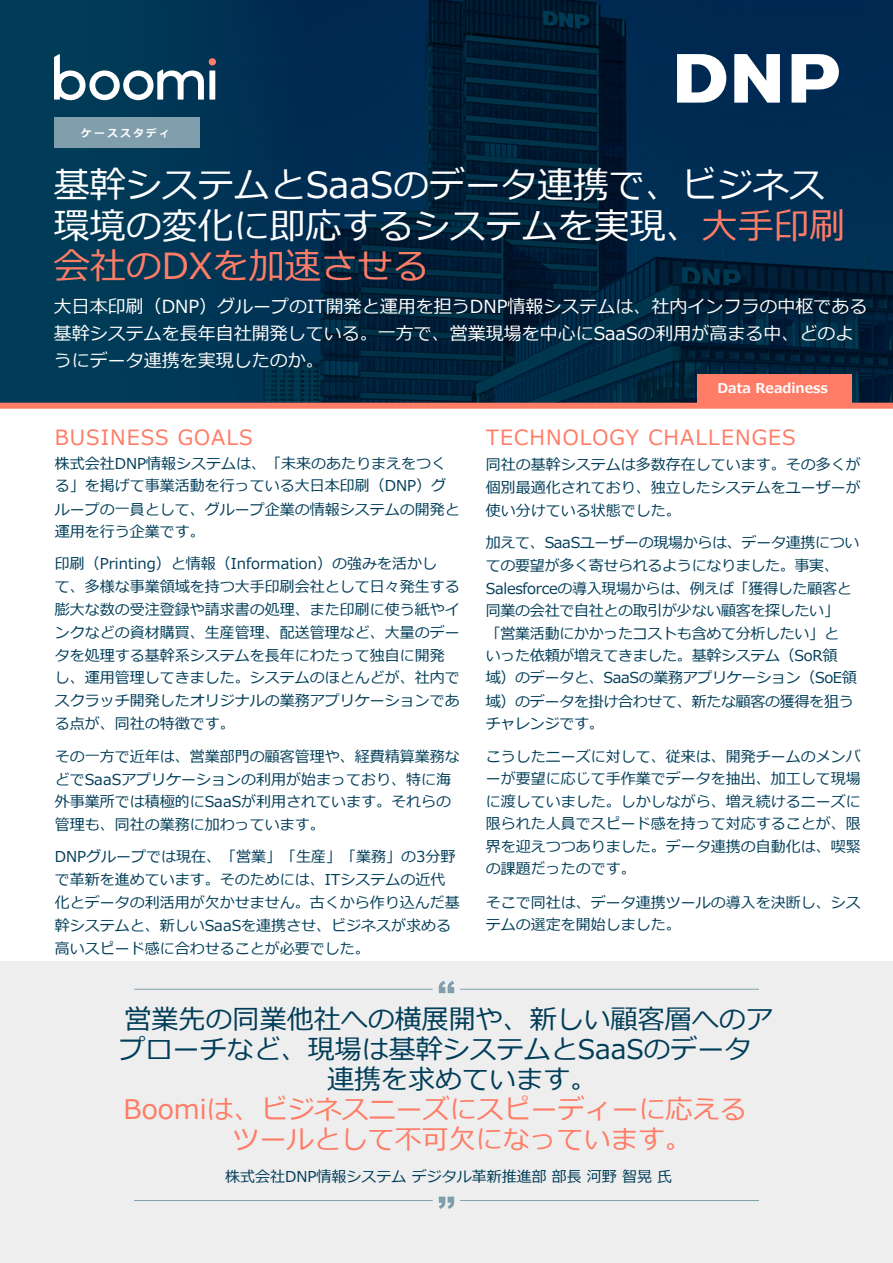
<style>
.page{position:relative;width:893px;height:1263px;background:#fff}
.page>*{position:absolute;margin:0;border:0;box-sizing:border-box;transform-origin:0 0}
.t1{font:36px/40.5px "Meiryo";color:#fff}
.t2{font:27px "Meiryo";color:#003d58}
.t3{font:27px/30px "Meiryo";color:#ff7c66}
.t4{font:21px "Meiryo";letter-spacing:.05em;color:#ff7c66}
.t5{font:18px/27px "Meiryo";color:#fff}
.t6{font:15px/22.8px "Meiryo";color:#003d58}
.t7{font:15px/22.5px "Meiryo";letter-spacing:-.02em;color:#003d58}
.t8{font:700 13.5px "Meiryo";color:#fff}
.t9{font:700 10.5px "Meiryo";letter-spacing:.245em;color:#fff}
.s1{color:#ff7c66}
</style>
<div class="page">
<svg style="left:0;top:0;width:893px;height:403px;background:#002a48"></svg>
<div style="left:209px;top:58px;width:7px;height:8px;background:#ff7c66;border-radius:50%"></div>
<div style="left:209px;top:70px;width:6px;height:30px;background:#fff"></div>
<svg style="left:54px;top:54px;width:150px;height:46px"></svg>
<svg style="left:677px;top:54px;width:49px;height:49px"></svg>
<svg style="left:734px;top:54px;width:46px;height:49px"></svg>
<svg style="left:792px;top:54px;width:47px;height:49px"></svg>
<div style="left:0;top:403px;width:893px;height:6px;background:#ff7c66"></div>
<div style="left:697px;top:374px;width:154px;height:30px;background:#ff7c66"></div>
<div style="left:0;top:961px;width:893px;height:302px;background:#eee"></div>
<hr style="left:134px;top:989px;width:299px;height:1px;background:#819eac">
<hr style="left:460px;top:989px;width:299px;height:1px;background:#819eac">
<svg style="left:439px;top:981px;width:15px;height:12px"></svg>
<hr style="left:460px;top:1200px;width:299px;height:1px;background:#819eac">
<hr style="left:134px;top:1200px;width:299px;height:1px;background:#819eac">
<svg style="left:439px;top:1196px;width:15px;height:13px"></svg>
<div style="left:54px;top:117px;width:145px;height:31px;background:#819eac"></div>
<p class="t9" style="left:81px;top:125px;width:90px">ケーススタディ</p>
<h1 class="t1" style="left:54px;top:167px;width:793px">基幹システムとSaaSのデータ連携で、ビジネス環境の変化に即応するシステムを実現、<span class="s1">大手印刷会社のDXを加速させる</span></h1>
<p class="t5" style="left:54px;top:294px;width:815px">大日本印刷（DNP）グループのIT開発と運用を担うDNP情報システムは、社内インフラの中枢である基幹システムを長年自社開発している。一方で、営業現場を中心にSaaSの利用が高まる中、どのようにデータ連携を実現したのか。</p>
<p class="t8" style="left:718px;top:379px;width:112px">Data Readiness</p>
<h3 class="t4" style="left:55px;top:423px;width:199px">BUSINESS GOALS</h3>
<p class="t6" style="left:55px;top:453px;width:406px">株式会社DNP情報システムは、「未来のあたりまえをつくる」を掲げて事業活動を行っている大日本印刷（DNP）グループの一員として、グループ企業の情報システムの開発と運用を行う企業です。</p>
<p class="t6" style="left:55px;top:553px;width:407px">印刷（Printing）と情報（Information）の強みを活かし<br>て、多様な事業領域を持つ大手印刷会社として日々発生する膨大な数の受注登録や請求書の処理、また印刷に使う紙やインクなどの資材購買、生産管理、配送管理など、大量のデータを処理する基幹系システムを長年にわたって独自に開発し、運用管理してきました。システムのほとんどが、社内でスクラッチ開発したオリジナルの業務アプリケーションである点が、同社の特徴です。</p>
<p class="t6" style="left:55px;top:746px;width:407px">その一方で近年は、営業部門の顧客管理や、経費精算業務などでSaaSアプリケーションの利用が始まっており、特に海外事業所では積極的にSaaSが利用されています。それらの管理も、同社の業務に加わっています。</p>
<p class="t6" style="left:55px;top:846px;width:406px">DNPグループでは現在、「営業」「生産」「業務」の3分野で革新を進めています。そのためには、ITシステムの近代化とデータの利活用が欠かせません。古くから作り込んだ基幹システムと、新しいSaaSを連携させ、ビジネスが求める高いスピード感に合わせることが必要でした。</p>
<h3 class="t4" style="left:486px;top:423px;width:311px">TECHNOLOGY CHALLENGES</h3>
<p class="t6" style="left:486px;top:454px;width:376px;text-align:justify">同社の基幹システムは多数存在しています。その多くが個別最適化されており、独立したシステムをユーザーが使い分けている状態でした。</p>
<p class="t7" style="left:486px;top:532px;width:375px">加えて、SaaSユーザーの現場からは、データ連携についての要望が多く寄せられるようになりました。事実、　<br>Salesforceの導入現場からは、例えば「獲得した顧客と同業の会社で自社との取引が少ない顧客を探したい」<br>「営業活動にかかったコストも含めて分析したい」と<br>いった依頼が増えてきました。基幹システム（SoR領<br>域）のデータと、SaaSの業務アプリケーション（SoE領</p>
<p class="t7" style="left:486px;top:691px;width:369px">域）のデータを掛け合わせて、新たな顧客の獲得を狙うチャレンジです。</p>
<p class="t6" style="left:486px;top:746px;width:376px;text-align:justify">こうしたニーズに対して、従来は、開発チームのメンバーが要望に応じて手作業でデータを抽出、加工して現場に渡していました。しかしながら、増え続けるニーズに限られた人員でスピード感を持って対応することが、限界を迎えつつありました。データ連携の自動化は、喫緊の課題だったのです。</p>
<p class="t6" style="left:486px;top:892px;width:376px">そこで同社は、データ連携ツールの導入を決断し、システムの選定を開始しました。</p>
<h2 class="t2" style="left:125px;top:1000px;width:649px">営業先の同業他社への横展開や、新しい顧客層へのア</h2>
<h2 class="t2" style="left:119px;top:1030px;width:634px">プローチなど、現場は基幹システムとSaaSのデータ</h2>
<h2 class="t2" style="left:327px;top:1060px;width:271px">連携を求めています。</h2>
<h2 class="t3" style="left:233px;top:1095px;width:516px;text-indent:-109px">Boomiは、ビジネスニーズにスピーディーに応えるツールとして不可欠になっています。</h2>
<p class="t6" style="left:225px;top:1166px;width:448px">株式会社DNP情報システム デジタル革新推進部 部長 河野 智晃 氏</p>
</div>
